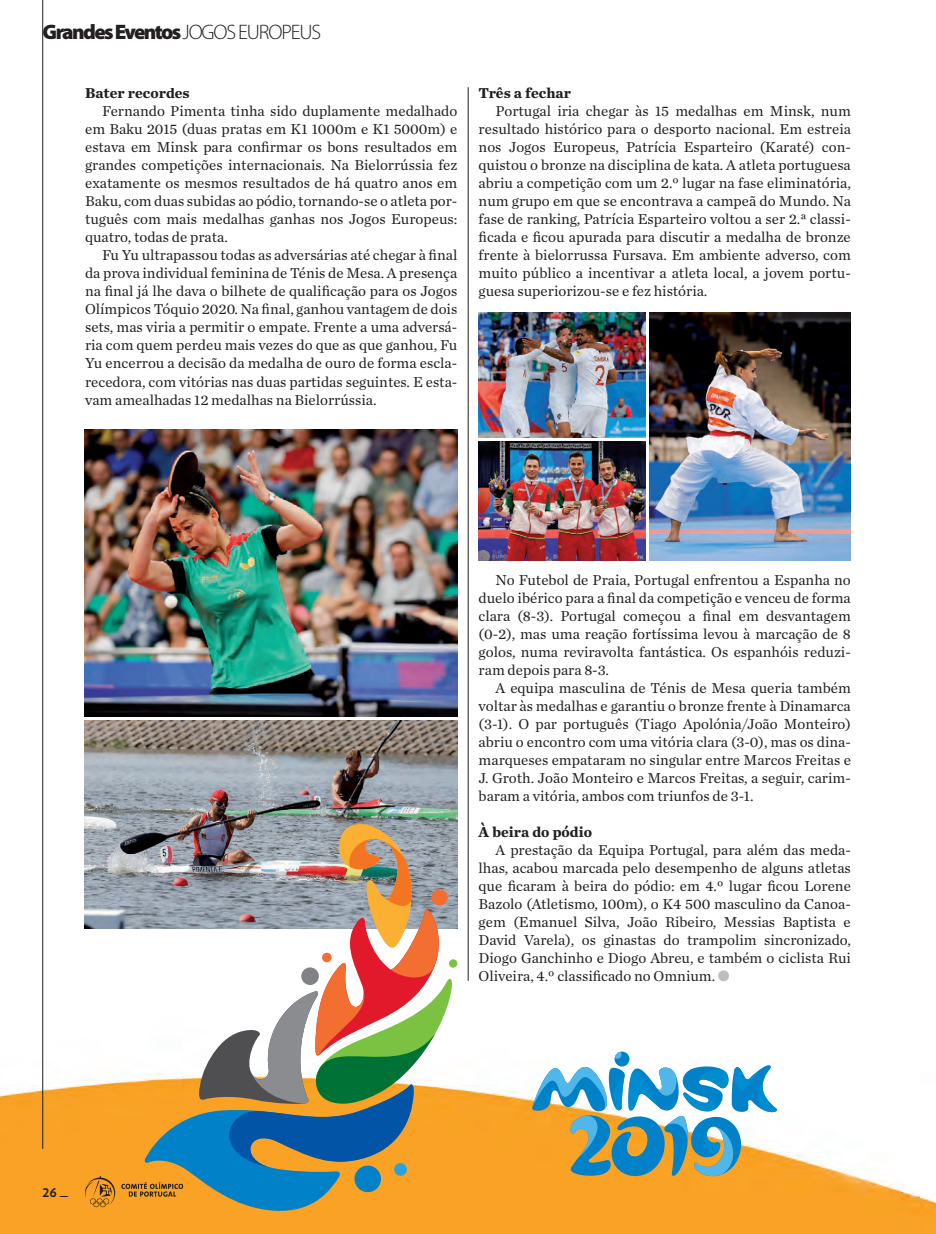
<style>
.page{position:relative;width:936px;height:1234px;background:#fff}
.page>*{position:absolute;margin:0;border:0;box-sizing:border-box;transform-origin:0 0}
.t1{font:900 21px "Myriad Pro";letter-spacing:-.075em;color:#231f20}
.t2{font:15px/18px "Chronicle Text G1";color:#231f20;text-align:justify}
.t3{font:700 15px "Chronicle Text G1";color:#231f20}
.t4{font:700 15px "Verlag";color:#231f20}
.s1{font-weight:300}
.s2{color:#bcbdc0}
</style>
<div class="page">
<img style="left:0;top:1008px;width:935px;height:225px">
<svg style="left:85px;top:1175px;width:30px;height:31px"></svg>
<svg style="left:532px;top:1051px;width:245px;height:127px"></svg>
<hr style="left:468px;top:87px;width:1px;height:893px;background:#231f20">
<img style="left:84px;top:429px;width:373px;height:287px">
<img style="left:84px;top:720px;width:373px;height:208px">
<img style="left:479px;top:312px;width:166px;height:125px">
<img style="left:650px;top:312px;width:200px;height:248px">
<img style="left:479px;top:441px;width:166px;height:119px">
<svg style="left:448px;top:958px;width:9px;height:9px"></svg>
<svg style="left:121px;top:819px;width:332px;height:393px"></svg>
<div style="left:322px;top:952px;width:10px;height:10px;background:#f36e31;border-radius:50%"></div>
<hr style="left:42px;top:0;width:1px;height:1148px;background:#231f20">
<h1 class="t1" style="left:43px;top:20px;width:280px">Grandes Eventos <span class="s1">JOGOS EUROPEUS</span></h1>
<p class="t3" style="left:85px;top:81px;width:106px">Bater recordes</p>
<p class="t2" style="left:85px;top:101px;width:374px;text-indent:17px">Fernando Pimenta tinha sido duplamente medalhado em Baku 2015 (duas pratas em K1 1000m e K1 5000m) e estava em Minsk para confirmar os bons resultados em grandes competições internacionais. Na Bielorrússia fez exatamente os mesmos resultados de há quatro anos em Baku, com duas subidas ao pódio, tornando-se o atleta por&shy;tuguês com mais medalhas ganhas nos Jogos Europeus: quatro, todas de prata.</p>
<p class="t2" style="left:85px;top:245px;width:374px;text-indent:17px">Fu Yu ultrapassou todas as adversárias até chegar à final da prova individual feminina de Ténis de Mesa. A presença na final já lhe dava o bilhete de qualificação para os Jogos Olímpicos Tóquio 2020. Na final, ganhou vantagem de dois sets, mas viria a permitir o empate. Frente a uma adversá&shy;ria com quem perdeu mais vezes do que as que ganhou, Fu Yu encerrou a decisão da medalha de ouro de forma escla&shy;recedora, com vitórias nas duas partidas seguintes. E esta&shy;vam amealhadas 12 medalhas na Bielorrússia.</p>
<p class="t3" style="left:478px;top:81px;width:94px">Três a fechar</p>
<p class="t2" style="left:478px;top:101px;width:374px;text-indent:17px">Portugal iria chegar às 15 medalhas em Minsk, num resultado histórico para o desporto nacional. Em estreia nos Jogos Europeus, Patrícia Esparteiro (Karaté) con&shy;quistou o bronze na disciplina de kata. A atleta portuguesa abriu a competição com um 2.º lugar na fase eliminatória, num grupo em que se encontrava a campeã do Mundo. Na fase de ranking, Patrícia Esparteiro voltou a ser 2.ª classi&shy;ficada e ficou apurada para discutir a medalha de bronze frente à bielorrussa Fursava. Em ambiente adverso, com muito público a incentivar a atleta local, a jovem portu&shy;guesa superiorizou-se e fez história.</p>
<p class="t2" style="left:478px;top:569px;width:374px;text-indent:17px">No Futebol de Praia, Portugal enfrentou a Espanha no duelo ibérico para a final da competição e venceu de forma clara (8-3). Portugal começou a final em desvantagem (0-2), mas uma reação fortíssima levou à marcação de 8 golos, numa reviravolta fantástica. Os espanhóis reduzi&shy;ram depois para 8-3.</p>
<p class="t2" style="left:478px;top:677px;width:374px;text-indent:17px">A equipa masculina de Ténis de Mesa queria também voltar às medalhas e garantiu o bronze frente à Dinamarca (3-1). O par português (Tiago Apolónia/João Monteiro) abriu o encontro com uma vitória clara (3-0), mas os dina&shy;marqueses empataram no singular entre Marcos Freitas e J. Groth. João Monteiro e Marcos Freitas, a seguir, carim&shy;baram a vitória, ambos com triunfos de 3-1.</p>
<p class="t3" style="left:478px;top:819px;width:115px">À beira do pódio</p>
<p class="t2" style="left:478px;top:839px;width:374px;text-indent:17px">A prestação da Equipa Portugal, para além das meda&shy;lhas, acabou marcada pelo desempenho de alguns atletas que ficaram à beira do pódio: em 4.º lugar ficou Lorene Bazolo (Atletismo, 100m), o K4 500 masculino da Canoa&shy;gem (Emanuel Silva, João Ribeiro, Messias Baptista e David Varela), os ginastas do trampolim sincronizado, Diogo Ganchinho e Diogo Abreu, e também o ciclista Rui Oliveira, 4.º classificado no Omnium. <span class="s2">●</span></p>
<p class="t4" style="left:43px;top:1179px;width:27px">26 _</p>
</div>
